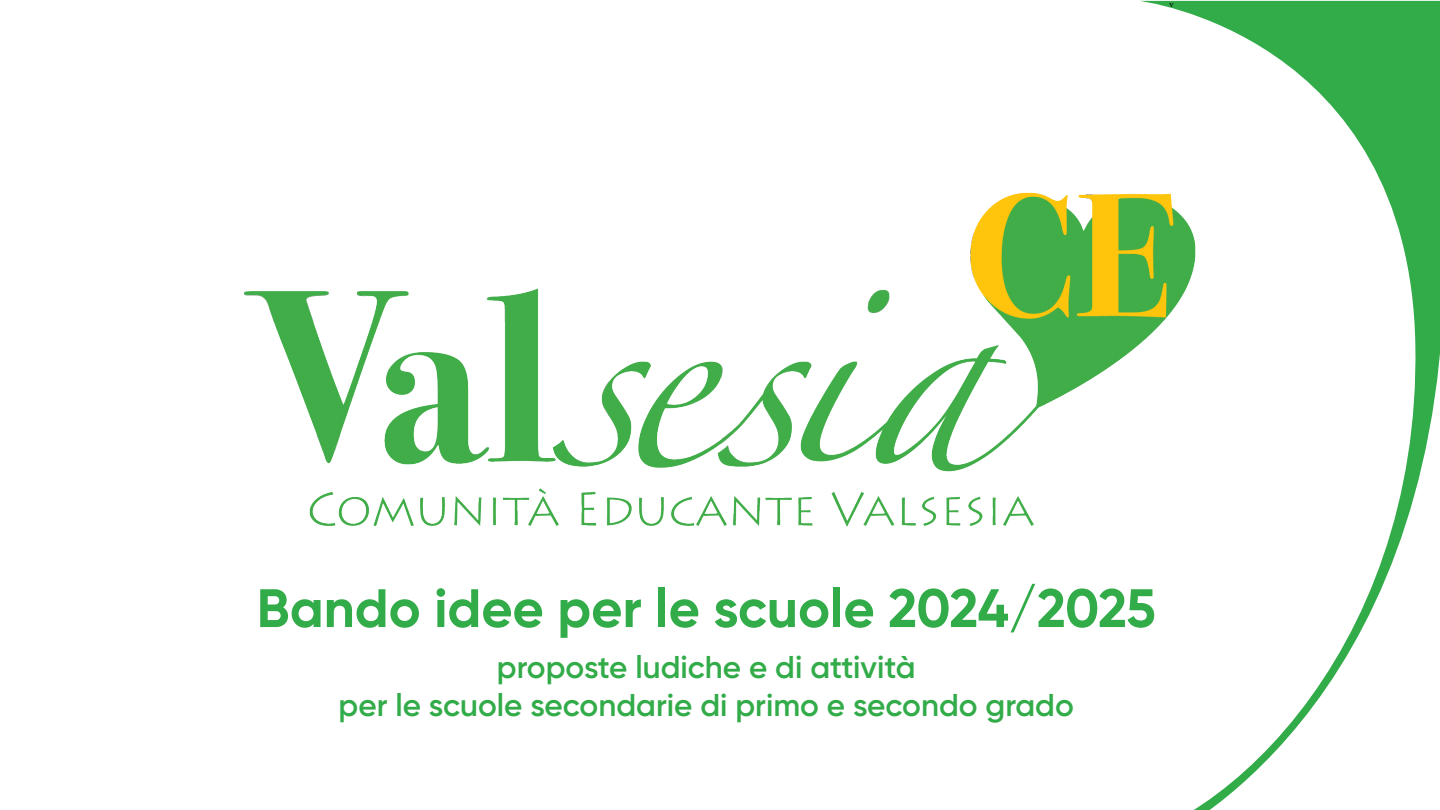
<style>
.page{position:relative;width:1440px;height:810px;background:#fff}
.page>*{position:absolute;margin:0;border:0;box-sizing:border-box;transform-origin:0 0}
.t1{font:700 54px "Gilroy";color:#32ab49}
.t2{font:600 31.5px/37.8px "Gilroy";color:#32ab49;text-align:center}
.t3{font:9px "Minion Pro";color:#000}
</style>
<div class="page">
<img style="left:244px;top:192px;width:842px;height:335px">
<svg style="left:1086px;top:1px;width:354px;height:809px"></svg>
<p class="t3" style="left:1170px;top:-1px;width:6px">v</p>
<h1 class="t1" style="left:257px;top:574px;width:901px">Bando idee per le scuole 2024/2025</h1>
<p class="t2" style="left:339px;top:648px;width:737px">proposte ludiche e di attività<br>per le scuole secondarie di primo e secondo grado</p>
</div>
